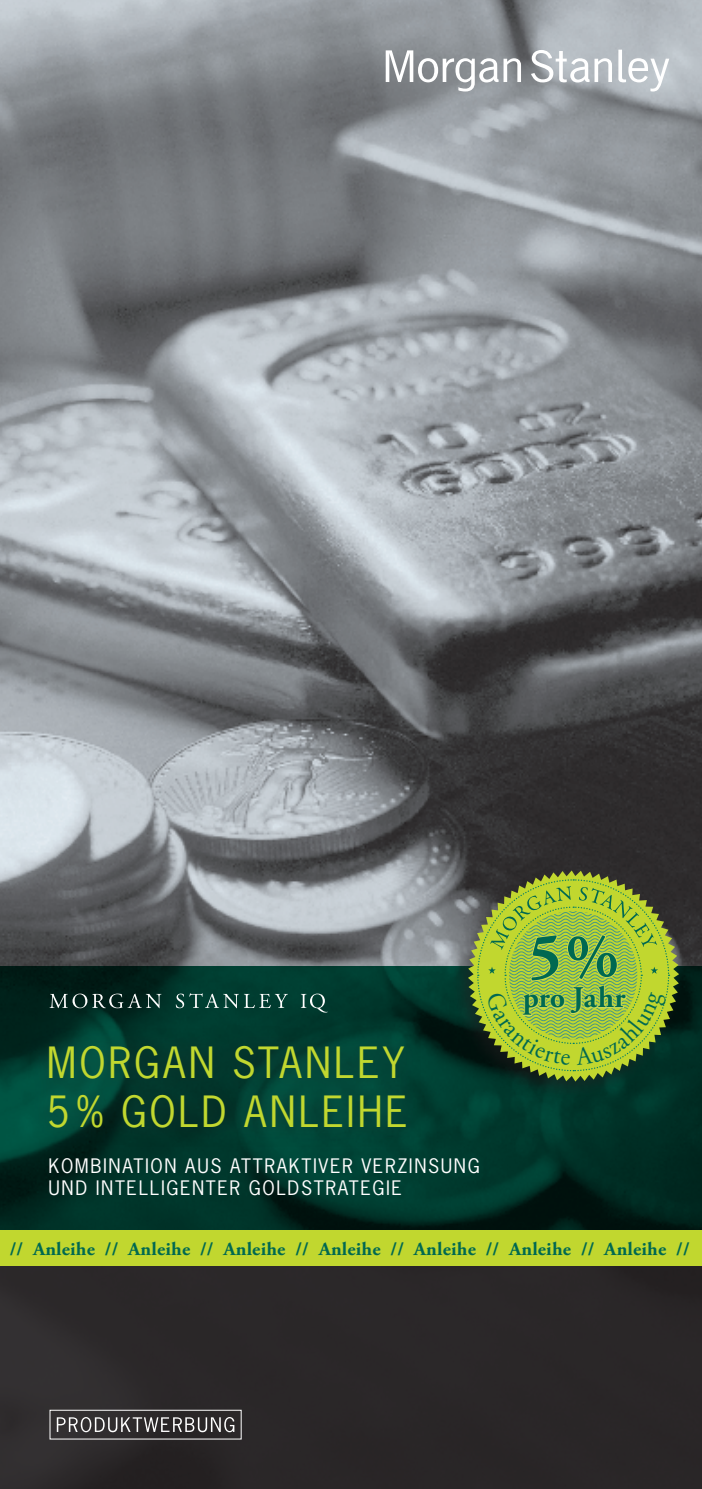
<style>
.page{position:relative;width:702px;height:1489px;background:#fff}
.page>*{position:absolute;margin:0;border:0;box-sizing:border-box;transform-origin:0 0}
.t1{font:700 62.5px "Adobe Garamond Pro";color:#006951}
.t2{font:40.5px "News Gothic Std";color:#c1d72f}
.t3{font:700 30px "Adobe Garamond Pro";color:#006951}
.t4{font:700 18.75px "Adobe Garamond Pro";letter-spacing:.01em;color:#006951;scale:1.04 1}
.t5{font:18.75px "News Gothic Std";color:#fff}
</style>
<div class="page">
<img style="left:0;top:0;width:702px;height:966px">
<div style="left:0;top:1247px;width:702px;height:241px;background:#2a2728"></div>
<svg style="left:618px;top:50px;width:51px;height:41px"></svg>
<svg style="left:531px;top:50px;width:81px;height:33px"></svg>
<svg style="left:385px;top:50px;width:136px;height:41px"></svg>
<div style="left:50px;top:1409px;width:191px;height:30px;border:1px solid #fff"></div>
<svg style="left:57px;top:1417px;width:177px;height:14px"></svg>
<svg style="left:0;top:966px;width:702px;height:264px;background:#003026"></svg>
<div style="left:23px;top:1020px;width:401px;height:126px;background:#231f20;opacity:.4"></div>
<svg style="left:50px;top:993px;width:278px;height:19px;background:#244f46"></svg>
<div style="left:0;top:1230px;width:702px;height:35px;background:#c1d72f"></div>
<div style="left:447px;top:863px;width:235px;height:235px;background:#231f20;opacity:.5"></div>
<svg style="left:468px;top:870px;width:211px;height:211px;background:#394d2e"></svg>
<svg style="left:476px;top:878px;width:193px;height:193px;background:#98b53a"></svg>
<h2 class="t2" style="left:47px;top:1037px;width:60px">MORGAN</h2>
<h2 class="t2" style="left:232px;top:1037px;width:52px">STANLEY</h2>
<h2 class="t2" style="left:47px;top:1085px;width:129px">5% GOLD</h2>
<h2 class="t2" style="left:244px;top:1085px;width:25px">ANLEIHE</h2>
<p class="t5" style="left:48px;top:1153px;width:13px">KOMBINATION</p>
<p class="t5" style="left:185px;top:1153px;width:13px">AUS</p>
<p class="t5" style="left:230px;top:1153px;width:24px">ATTRAKTIVER</p>
<p class="t5" style="left:361px;top:1153px;width:25px">VERZINSUNG</p>
<p class="t5" style="left:48px;top:1176px;width:14px">UND</p>
<p class="t5" style="left:96px;top:1176px;width:12px">INTELLIGENTER</p>
<p class="t5" style="left:249px;top:1176px;width:27px">GOLDSTRATEGIE</p>
<h1 class="t1" style="left:529px;top:920px;width:92px">5%</h1>
<h3 class="t3" style="left:522px;top:980px;width:104px">pro Jahr</h3>
<p class="t4" style="left:10px;top:1237px;width:655px">// Anleihe // Anleihe // Anleihe // Anleihe // Anleihe // Anleihe // Anleihe //</p>
</div>
